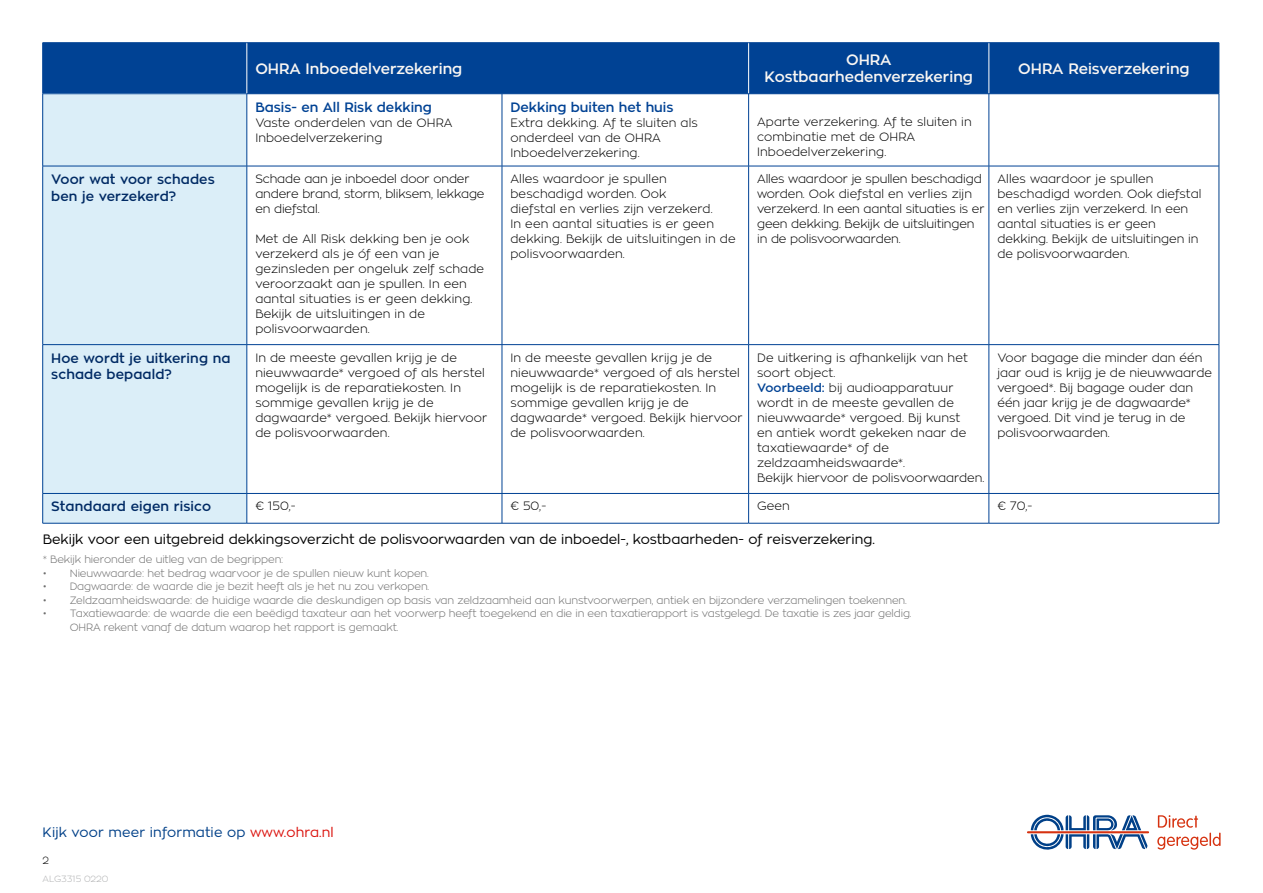
<style>
.page{position:relative;width:1263px;height:893px;background:#fff}
.page>*{position:absolute;margin:0;border:0;box-sizing:border-box;transform-origin:0 0}
.t1{font:600 15px/16.5px "Zona Pro";color:#f9f6f3;text-align:center}
.t2{font:13.5px "Zona Pro";color:#000}
.t3{font:600 13.5px/16.5px "Zona Pro";letter-spacing:.01em;color:#002a64}
.t4{font:600 13.5px "Zona Pro";color:#004294}
.t5{font:13.5px "Zona Pro";letter-spacing:.01em;color:#004088}
.t6{font:300 12px/15px "Zona Pro";letter-spacing:.01em;color:#000}
.t7{font:300 12px/15px "Zona Pro";letter-spacing:-.01em;color:#000}
.t8{font:300 10.5px/13.5px "Zona Pro";letter-spacing:-.01em;color:#6e6e6e}
.t9{font:300 10.5px "Zona Pro";color:#000}
.t10{font:300 9px "Zona Pro";color:#b1b2b3}
.s1{font-weight:600;color:#004294}
.s2{color:#db130e}
</style>
<div class="page">
<svg style="left:1157px;top:815px;width:63px;height:35px"></svg>
<hr style="left:1027px;top:831px;width:122px;height:2px;background:#d63210">
<svg style="left:1031px;top:815px;width:117px;height:35px"></svg>
<div style="left:43px;top:43px;width:1176px;height:50px;background:#004294"></div>
<div style="left:43px;top:94px;width:204px;height:72px;background:#dbeef8"></div>
<div style="left:43px;top:167px;width:204px;height:356px;background:#dbeef8"></div>
<hr style="left:1219px;top:94px;width:1px;height:72px;background:#004088">
<hr style="left:1219px;top:166px;width:1px;height:178px;background:#004088">
<hr style="left:247px;top:43px;width:1px;height:51px;background:#fff">
<hr style="left:748px;top:43px;width:1px;height:51px;background:#fff">
<hr style="left:989px;top:43px;width:1px;height:51px;background:#fff">
<hr style="left:43px;top:42px;width:204px;height:1px;background:#004294">
<hr style="left:42px;top:43px;width:1px;height:51px;background:#004294">
<hr style="left:247px;top:42px;width:255px;height:1px;background:#004294">
<hr style="left:502px;top:42px;width:247px;height:1px;background:#004294">
<hr style="left:749px;top:42px;width:240px;height:1px;background:#004294">
<hr style="left:989px;top:42px;width:230px;height:1px;background:#004294">
<hr style="left:1219px;top:43px;width:1px;height:51px;background:#004294">
<hr style="left:43px;top:93px;width:204px;height:1px;background:#004294">
<hr style="left:42px;top:94px;width:1px;height:72px;background:#004294">
<hr style="left:43px;top:166px;width:204px;height:1px;background:#004294">
<hr style="left:247px;top:93px;width:255px;height:1px;background:#004294">
<hr style="left:247px;top:94px;width:1px;height:72px;background:#004294">
<hr style="left:502px;top:93px;width:247px;height:1px;background:#004294">
<hr style="left:502px;top:94px;width:1px;height:72px;background:#004294">
<hr style="left:749px;top:93px;width:240px;height:1px;background:#004294">
<hr style="left:748px;top:94px;width:1px;height:72px;background:#004294">
<hr style="left:989px;top:93px;width:230px;height:1px;background:#004294">
<hr style="left:989px;top:94px;width:1px;height:72px;background:#004294">
<hr style="left:247px;top:166px;width:255px;height:1px;background:#004294">
<hr style="left:502px;top:166px;width:247px;height:1px;background:#004294">
<hr style="left:749px;top:166px;width:240px;height:1px;background:#004294">
<hr style="left:989px;top:166px;width:230px;height:1px;background:#004294">
<hr style="left:42px;top:166px;width:1px;height:178px;background:#004294">
<hr style="left:247px;top:166px;width:1px;height:178px;background:#004294">
<hr style="left:502px;top:166px;width:1px;height:178px;background:#004294">
<hr style="left:748px;top:166px;width:1px;height:178px;background:#004294">
<hr style="left:989px;top:166px;width:1px;height:178px;background:#004294">
<hr style="left:43px;top:344px;width:204px;height:1px;background:#004294">
<hr style="left:42px;top:345px;width:1px;height:148px;background:#004294">
<hr style="left:247px;top:344px;width:255px;height:1px;background:#004294">
<hr style="left:247px;top:345px;width:1px;height:148px;background:#004294">
<hr style="left:502px;top:344px;width:247px;height:1px;background:#004294">
<hr style="left:502px;top:345px;width:1px;height:148px;background:#004294">
<hr style="left:749px;top:344px;width:240px;height:1px;background:#004294">
<hr style="left:748px;top:345px;width:1px;height:148px;background:#004294">
<hr style="left:989px;top:344px;width:230px;height:1px;background:#004294">
<hr style="left:989px;top:345px;width:1px;height:148px;background:#004294">
<hr style="left:1219px;top:345px;width:1px;height:148px;background:#004294">
<hr style="left:43px;top:493px;width:204px;height:1px;background:#004294">
<svg style="left:42px;top:494px;width:1px;height:29px"></svg>
<hr style="left:43px;top:523px;width:204px;height:1px;background:#004294">
<hr style="left:247px;top:493px;width:255px;height:1px;background:#004294">
<svg style="left:247px;top:494px;width:1px;height:29px"></svg>
<hr style="left:502px;top:493px;width:247px;height:1px;background:#004294">
<svg style="left:502px;top:494px;width:1px;height:29px"></svg>
<hr style="left:749px;top:493px;width:240px;height:1px;background:#004294">
<svg style="left:748px;top:494px;width:1px;height:29px"></svg>
<hr style="left:989px;top:493px;width:230px;height:1px;background:#004294">
<svg style="left:989px;top:494px;width:1px;height:29px"></svg>
<svg style="left:1219px;top:494px;width:1px;height:29px"></svg>
<hr style="left:247px;top:523px;width:255px;height:1px;background:#004294">
<hr style="left:502px;top:523px;width:247px;height:1px;background:#004294">
<hr style="left:749px;top:523px;width:240px;height:1px;background:#004294">
<hr style="left:989px;top:523px;width:230px;height:1px;background:#004294">
<p class="t1" style="left:255px;top:60px;width:208px">OHRA Inboedelverzekering</p>
<p class="t1" style="left:764px;top:52px;width:210px">OHRA<br>Kostbaarhedenverzekering</p>
<p class="t1" style="left:1018px;top:60px;width:173px">OHRA Reisverzekering</p>
<p class="t4" style="left:255px;top:98px;width:178px">Basis- en All Risk dekking</p>
<p class="t6" style="left:255px;top:115px;width:199px">Vaste onderdelen van de OHRA<br>Inboedelverzekering</p>
<p class="t4" style="left:510px;top:98px;width:165px">Dekking buiten het huis</p>
<p class="t6" style="left:510px;top:115px;width:189px">Extra dekking. Af te sluiten als onderdeel van de OHRA<br>Inboedelverzekering.</p>
<p class="t6" style="left:757px;top:114px;width:216px">Aparte verzekering. Af te sluiten in combinatie met de OHRA<br>Inboedelverzekering.</p>
<p class="t3" style="left:51px;top:171px;width:165px">Voor wat voor schades ben je verzekerd?</p>
<p class="t7" style="left:255px;top:171px;width:231px">Schade aan je inboedel door onder andere brand, storm, bliksem, lekkage en diefstal.</p>
<p class="t6" style="left:255px;top:231px;width:230px">Met de All Risk dekking ben je ook verzekerd als je óf een van je gezinsleden per ongeluk zelf schade veroorzaakt aan je spullen. In een aantal situaties is er geen dekking.<br>Bekijk de uitsluitingen in de polisvoorwaarden.</p>
<p class="t6" style="left:510px;top:171px;width:227px">Alles waardoor je spullen beschadigd worden. Ook<br>diefstal en verlies zijn verzekerd.<br>In een aantal situaties is er geen dekking. Bekijk de uitsluitingen in de polisvoorwaarden.</p>
<p class="t7" style="left:757px;top:171px;width:229px">Alles waardoor je spullen beschadigd worden. Ook diefstal en verlies zijn verzekerd. In een aantal situaties is er geen dekking. Bekijk de uitsluitingen in de polisvoorwaarden.</p>
<p class="t6" style="left:997px;top:171px;width:205px">Alles waardoor je spullen beschadigd worden. Ook diefstal en verlies zijn verzekerd. In een aantal situaties is er geen dekking. Bekijk de uitsluitingen in de polisvoorwaarden.</p>
<p class="t3" style="left:51px;top:350px;width:181px">Hoe wordt je uitkering na schade bepaald?</p>
<p class="t6" style="left:255px;top:350px;width:234px">In de meeste gevallen krijg je de nieuwwaarde* vergoed of als herstel mogelijk is de reparatiekosten. In sommige gevallen krijg je de dagwaarde* vergoed. Bekijk hiervoor de polisvoorwaarden.</p>
<p class="t6" style="left:510px;top:350px;width:234px">In de meeste gevallen krijg je de nieuwwaarde* vergoed of als herstel mogelijk is de reparatiekosten. In sommige gevallen krijg je de dagwaarde* vergoed. Bekijk hiervoor de polisvoorwaarden.</p>
<p class="t6" style="left:757px;top:350px;width:229px">De uitkering is afhankelijk van het soort object.<br><span class="s1">Voorbeeld:</span> bij audioapparatuur wordt in de meeste gevallen de nieuwwaarde* vergoed. Bij kunst<br>en antiek wordt gekeken naar de taxatiewaarde* of de zeldzaamheidswaarde*.<br>Bekijk hiervoor de polisvoorwaarden.</p>
<p class="t6" style="left:997px;top:350px;width:216px">Voor bagage die minder dan één jaar oud is krijg je de nieuwwaarde vergoed*. Bij bagage ouder dan één jaar krijg je de dagwaarde* vergoed. Dit vind je terug in de polisvoorwaarden.</p>
<p class="t3" style="left:51px;top:498px;width:161px">Standaard eigen risico</p>
<p class="t6" style="left:255px;top:499px;width:42px">€ 150,-</p>
<p class="t6" style="left:510px;top:499px;width:37px">€ 50,-</p>
<p class="t6" style="left:757px;top:499px;width:34px">Geen</p>
<p class="t6" style="left:997px;top:499px;width:37px">€ 70,-</p>
<p class="t2" style="left:43px;top:530px;width:834px">Bekijk voor een uitgebreid dekkingsoverzicht de polisvoorwaarden van de inboedel-, kostbaarheden- of reisverzekering.</p>
<p class="t8" style="left:43px;top:553px;width:242px">* Bekijk hieronder de uitleg van de begrippen:</p>
<p class="t8" style="left:43px;top:566px;width:388px">• Nieuwwaarde: het bedrag waarvoor je de spullen nieuw kunt kopen.</p>
<p class="t8" style="left:43px;top:580px;width:388px">• Dagwaarde: de waarde die je bezit heeft als je het nu zou verkopen.</p>
<p class="t8" style="left:43px;top:593px;width:866px">• Zeldzaamheidswaarde: de huidige waarde die deskundigen op basis van zeldzaamheid aan kunstvoorwerpen, antiek en bijzondere verzamelingen toekennen.</p>
<p class="t8" style="left:70px;top:607px;width:843px;text-indent:-27px">• Taxatiewaarde: de waarde die een beëdigd taxateur aan het voorwerp heeft toegekend en die in een taxatierapport is vastgelegd. De taxatie is zes jaar geldig.<br>OHRA rekent vanaf de datum waarop het rapport is gemaakt.</p>
<p class="t5" style="left:43px;top:824px;width:293px">Kijk voor meer informatie op <span class="s2">www.ohra.nl</span></p>
<p class="t10" style="left:43px;top:873px;width:67px">ALG3315 0220</p>
<p class="t9" style="left:43px;top:854px;width:8px">2</p>
</div>
